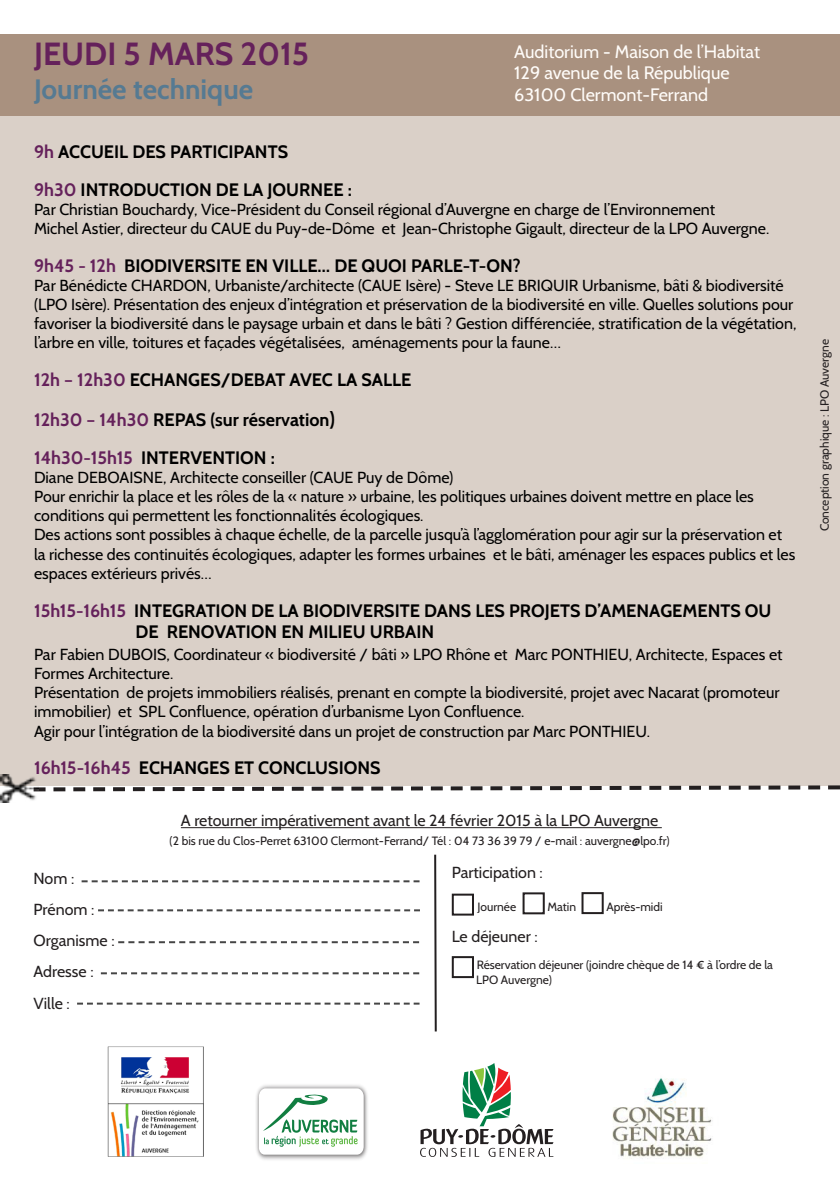
<style>
.page{position:relative;width:840px;height:1191px;background:#fff}
.page>*{position:absolute;margin:0;border:0;box-sizing:border-box;transform-origin:0 0}
.t1{font:700 32px "Cabin";color:#65215b}
.t2{font:700 28px "Cabin";color:#567a92}
.t3{font:700 18px "Cabin";color:#000}
.t4{font:18px/21.6px "Cabin";color:#fffcf9}
.t5{font:16px/19.2px "Cabin";color:#000}
.t6{font:16px "Cabin";color:#231f20}
.t7{font:12px "Cabin";color:#231f20}
.s1{color:#65215b}
.s2{font-size:20px}
</style>
<div class="page">
<div style="left:0;top:116px;width:839px;height:669px;background:#dad0c8"></div>
<div style="left:0;top:34px;width:839px;height:82px;background:#a9917f"></div>
<svg style="left:39px;top:785px;width:800px;height:7px"></svg>
<hr style="left:181px;top:827px;width:480px;height:1px;background:#231f20">
<svg style="left:82px;top:880px;width:337px;height:2px"></svg>
<svg style="left:98px;top:909px;width:322px;height:2px"></svg>
<svg style="left:118px;top:941px;width:301px;height:2px"></svg>
<svg style="left:101px;top:972px;width:318px;height:2px"></svg>
<svg style="left:77px;top:1002px;width:342px;height:2px"></svg>
<div style="left:451px;top:893px;width:22px;height:22px;border:2px solid #231f20"></div>
<div style="left:522px;top:892px;width:22px;height:22px;border:2px solid #231f20"></div>
<div style="left:581px;top:892px;width:22px;height:22px;border:2px solid #231f20"></div>
<div style="left:451px;top:956px;width:22px;height:22px;border:2px solid #231f20"></div>
<hr style="left:434px;top:854px;width:2px;height:177px;background:#231f20">
<img style="left:0;top:774px;width:39px;height:28px">
<svg style="left:420px;top:1063px;width:133px;height:94px"></svg>
<img style="left:612px;top:1078px;width:100px;height:81px">
<img style="left:256px;top:1085px;width:112px;height:75px">
<svg style="left:259px;top:1088px;width:104px;height:66px"></svg>
<img style="left:108px;top:1046px;width:95px;height:111px">
<p class="t1" style="left:34px;top:34px;width:276px">JEUDI 5 MARS 2015</p>
<p class="t2" style="left:34px;top:72px;width:220px">Journée technique</p>
<p class="t3" style="left:34px;top:141px;width:255px"><span class="s1">9h</span> ACCUEIL DES PARTICIPANTS</p>
<p class="t3" style="left:34px;top:178px;width:319px"><span class="s1">9h30</span> INTRODUCTION DE LA JOURNEE :</p>
<p class="t5" style="left:34px;top:199px;width:682px">Par Christian Bouchardy, Vice-Président du Conseil régional d’Auvergne en charge de l’Environnement</p>
<p class="t5" style="left:34px;top:219px;width:736px">Michel Astier, directeur du CAUE du Puy-de-Dôme et Jean-Christophe Gigault, directeur de la LPO Auvergne.</p>
<p class="t3" style="left:34px;top:254px;width:488px"><span class="s1">9h45 - 12h</span> BIODIVERSITE EN VILLE… DE QUOI PARLE-T-ON?</p>
<p class="t5" style="left:34px;top:275px;width:750px">Par Bénédicte CHARDON, Urbaniste/architecte (CAUE Isère) - Steve LE BRIQUIR Urbanisme, bâti &amp; biodiversité</p>
<p class="t5" style="left:34px;top:295px;width:763px">(LPO Isère). Présentation des enjeux d’intégration et préservation de la biodiversité en ville. Quelles solutions pour favoriser la biodiversité dans le paysage urbain et dans le bâti ? Gestion différenciée, stratification de la végétation, l’arbre en ville, toitures et façades végétalisées, aménagements pour la faune…</p>
<p class="t3" style="left:34px;top:369px;width:378px"><span class="s1">12h – 12h30</span> ECHANGES/DEBAT AVEC LA SALLE</p>
<p class="t3" style="left:34px;top:409px;width:302px"><span class="s1">12h30 – 14h30</span> REPAS (sur réservation<span class="s2">)</span></p>
<p class="t3" style="left:34px;top:446px;width:242px"><span class="s1">14h30-15h15</span> INTERVENTION :</p>
<p class="t5" style="left:34px;top:467px;width:420px">Diane DEBOAISNE, Architecte conseiller (CAUE Puy de Dôme)</p>
<p class="t5" style="left:34px;top:487px;width:721px">Pour enrichir la place et les rôles de la « nature » urbaine, les politiques urbaines doivent mettre en place les conditions qui permettent les fonctionnalités écologiques.</p>
<p class="t5" style="left:34px;top:525px;width:762px">Des actions sont possibles à chaque échelle, de la parcelle jusqu’à l’agglomération pour agir sur la préservation et la richesse des continuités écologiques, adapter les formes urbaines et le bâti, aménager les espaces publics et les espaces extérieurs privés…</p>
<p class="t3" style="left:34px;top:599px;width:738px"><span class="s1">15h15-16h15</span> INTEGRATION DE LA BIODIVERSITE DANS LES PROJETS D’AMENAGEMENTS OU</p>
<p class="t3" style="left:135px;top:621px;width:300px">DE RENOVATION EN MILIEU URBAIN</p>
<p class="t5" style="left:34px;top:644px;width:749px">Par Fabien DUBOIS, Coordinateur « biodiversité / bâti » LPO Rhône et Marc PONTHIEU, Architecte, Espaces et<br>Formes Architecture.</p>
<p class="t5" style="left:34px;top:683px;width:746px">Présentation de projets immobiliers réalisés, prenant en compte la biodiversité, projet avec Nacarat (promoteur immobilier) et SPL Confluence, opération d’urbanisme Lyon Confluence.</p>
<p class="t5" style="left:34px;top:721px;width:617px">Agir pour l’intégration de la biodiversité dans un projet de construction par Marc PONTHIEU.</p>
<p class="t3" style="left:34px;top:757px;width:348px"><span class="s1">16h15-16h45</span> ECHANGES ET CONCLUSIONS</p>
<p class="t6" style="left:181px;top:810px;width:478px">A retourner impérativement avant le 24 février 2015 à la LPO Auvergne</p>
<p class="t7" style="left:169px;top:833px;width:501px">(2 bis rue du Clos-Perret 63100 Clermont-Ferrand/ Tél : 04 73 36 39 79 / e-mail : auvergne@lpo.fr)</p>
<p class="t6" style="left:34px;top:868px;width:42px">Nom :</p>
<p class="t6" style="left:34px;top:899px;width:62px">Prénom :</p>
<p class="t6" style="left:34px;top:930px;width:82px">Organisme :</p>
<p class="t6" style="left:34px;top:962px;width:61px">Adresse :</p>
<p class="t6" style="left:34px;top:993px;width:38px">Ville :</p>
<p class="t4" style="left:514px;top:40px;width:247px">Auditorium - Maison de l’Habitat<br>129 avenue de la République</p>
<p class="t4" style="left:514px;top:84px;width:195px">63100 Clermont-Ferrand</p>
<p class="t6" style="left:451px;top:862px;width:93px">Participation :</p>
<p class="t7" style="left:477px;top:899px;width:40px">Journée</p>
<p class="t7" style="left:547px;top:899px;width:30px">Matin</p>
<p class="t7" style="left:606px;top:899px;width:58px">Après-midi</p>
<p class="t6" style="left:451px;top:926px;width:87px">Le déjeuner :</p>
<p class="t7" style="left:476px;top:957px;width:298px">Réservation déjeuner (joindre chèque de 14 € à l’ordre de la</p>
<p class="t7" style="left:476px;top:972px;width:77px">LPO Auvergne)</p>
<p class="t7" style="left:816px;top:531px;width:194px;rotate:-90deg">Conception graphique : LPO Auvergne</p>
</div>
